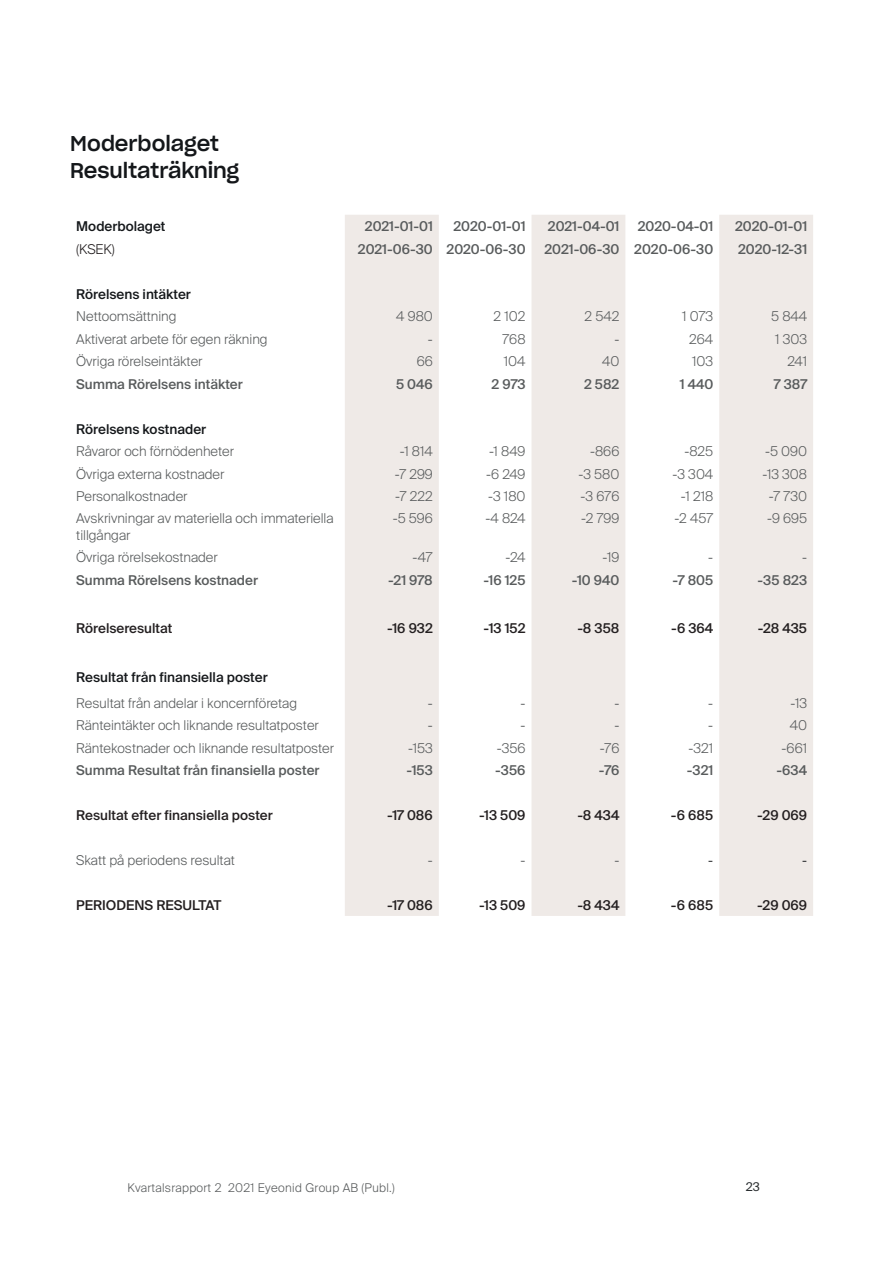
<style>
.page{position:relative;width:893px;height:1263px;background:#fff}
.page>*{position:absolute;margin:0;border:0;box-sizing:border-box;transform-origin:0 0}
.t1{font:21px "Sharp Grotesk Medium 20";color:#14171a}
.t2{font:300 13.5px/16.2px "Suisse Intl";color:#585b5c}
.t3{font:500 13.5px "Suisse Intl";color:#585b5c}
.t4{font:500 13.5px "Suisse Intl";color:#231f20}
.t5{font:500 13.5px "Suisse Intl";color:#14171a}
.t6{font:300 13.5px "Suisse Intl";color:#231f20}
.t7{font:300 13.5px "Suisse Intl";color:#14171a}
.t8{font:300 12px "Suisse Intl";letter-spacing:.025em;color:#585b5c}
.t9{font:12px "Suisse Intl";color:#2a2e30}
</style>
<div class="page">
<svg style="left:345px;top:215px;width:468px;height:701px;fill:#efeae7"></svg>
<p class="t1" style="left:70px;top:126px;width:150px">Moderbolaget</p>
<p class="t1" style="left:70px;top:153px;width:171px">Resultaträkning</p>
<p class="t5" style="left:76px;top:219px;width:91px">Moderbolaget</p>
<p class="t3" style="left:365px;top:219px;width:69px">2021-01-01</p>
<p class="t3" style="left:454px;top:219px;width:73px">2020-01-01</p>
<p class="t3" style="left:548px;top:219px;width:73px">2021-04-01</p>
<p class="t3" style="left:638px;top:219px;width:77px">2020-04-01</p>
<p class="t3" style="left:735px;top:219px;width:73px">2020-01-01</p>
<p class="t6" style="left:76px;top:241px;width:40px">(KSEK)</p>
<p class="t3" style="left:358px;top:241px;width:76px">2021-06-30</p>
<p class="t3" style="left:447px;top:241px;width:80px">2020-06-30</p>
<p class="t3" style="left:544px;top:241px;width:76px">2021-06-30</p>
<p class="t3" style="left:634px;top:241px;width:80px">2020-06-30</p>
<p class="t3" style="left:738px;top:241px;width:70px">2020-12-31</p>
<p class="t5" style="left:76px;top:286px;width:116px">Rörelsens intäkter</p>
<p class="t2" style="left:76px;top:308px;width:102px">Nettoomsättning</p>
<p class="t2" style="left:396px;top:308px;width:38px">4 980</p>
<p class="t2" style="left:494px;top:308px;width:33px">2 102</p>
<p class="t2" style="left:584px;top:308px;width:36px">2 542</p>
<p class="t2" style="left:682px;top:308px;width:33px">1 073</p>
<p class="t2" style="left:771px;top:308px;width:37px">5 844</p>
<p class="t2" style="left:76px;top:331px;width:193px">Aktiverat arbete för egen räkning</p>
<p class="t2" style="left:428px;top:331px;width:6px">-</p>
<p class="t2" style="left:502px;top:331px;width:25px">768</p>
<p class="t2" style="left:614px;top:331px;width:6px">-</p>
<p class="t2" style="left:689px;top:331px;width:26px">264</p>
<p class="t2" style="left:775px;top:331px;width:33px">1 303</p>
<p class="t2" style="left:76px;top:354px;width:128px">Övriga rörelseintäkter</p>
<p class="t2" style="left:417px;top:354px;width:18px">66</p>
<p class="t2" style="left:504px;top:354px;width:23px">104</p>
<p class="t2" style="left:602px;top:354px;width:19px">40</p>
<p class="t2" style="left:692px;top:354px;width:23px">103</p>
<p class="t2" style="left:787px;top:354px;width:21px">241</p>
<p class="t3" style="left:76px;top:376px;width:168px">Summa Rörelsens intäkter</p>
<p class="t3" style="left:396px;top:376px;width:38px">5 046</p>
<p class="t3" style="left:492px;top:376px;width:35px">2 973</p>
<p class="t3" style="left:584px;top:376px;width:37px">2 582</p>
<p class="t3" style="left:680px;top:376px;width:35px">1 440</p>
<p class="t3" style="left:774px;top:376px;width:35px">7 387</p>
<p class="t5" style="left:76px;top:421px;width:131px">Rörelsens kostnader</p>
<p class="t2" style="left:76px;top:443px;width:159px">Råvaror och förnödenheter</p>
<p class="t2" style="left:400px;top:443px;width:34px">-1 814</p>
<p class="t2" style="left:489px;top:443px;width:38px">-1 849</p>
<p class="t2" style="left:590px;top:443px;width:31px">-866</p>
<p class="t2" style="left:685px;top:443px;width:30px">-825</p>
<p class="t2" style="left:765px;top:443px;width:43px">-5 090</p>
<p class="t2" style="left:76px;top:466px;width:150px">Övriga externa kostnader</p>
<p class="t2" style="left:395px;top:466px;width:40px">-7 299</p>
<p class="t2" style="left:486px;top:466px;width:41px">-6 249</p>
<p class="t2" style="left:578px;top:466px;width:42px">-3 580</p>
<p class="t2" style="left:672px;top:466px;width:42px">-3 304</p>
<p class="t2" style="left:762px;top:466px;width:46px">-13 308</p>
<p class="t2" style="left:76px;top:488px;width:113px">Personalkostnader</p>
<p class="t2" style="left:395px;top:488px;width:39px">-7 222</p>
<p class="t2" style="left:488px;top:488px;width:39px">-3 180</p>
<p class="t2" style="left:581px;top:488px;width:40px">-3 676</p>
<p class="t2" style="left:681px;top:488px;width:34px">-1 218</p>
<p class="t2" style="left:769px;top:488px;width:40px">-7 730</p>
<p class="t2" style="left:76px;top:511px;width:259px">Avskrivningar av materiella och immateriella tillgångar</p>
<p class="t2" style="left:393px;top:511px;width:42px">-5 596</p>
<p class="t2" style="left:485px;top:511px;width:42px">-4 824</p>
<p class="t2" style="left:581px;top:511px;width:40px">-2 799</p>
<p class="t2" style="left:675px;top:511px;width:40px">-2 457</p>
<p class="t2" style="left:767px;top:511px;width:41px">-9 695</p>
<p class="t2" style="left:76px;top:549px;width:143px">Övriga rörelsekostnader</p>
<p class="t2" style="left:413px;top:549px;width:22px">-47</p>
<p class="t2" style="left:506px;top:549px;width:21px">-24</p>
<p class="t2" style="left:603px;top:549px;width:18px">-19</p>
<p class="t2" style="left:708px;top:549px;width:6px">-</p>
<p class="t2" style="left:802px;top:549px;width:6px">-</p>
<p class="t3" style="left:76px;top:572px;width:183px">Summa Rörelsens kostnader</p>
<p class="t3" style="left:388px;top:572px;width:46px">-21 978</p>
<p class="t3" style="left:483px;top:572px;width:44px">-16 125</p>
<p class="t3" style="left:572px;top:572px;width:49px">-10 940</p>
<p class="t3" style="left:672px;top:572px;width:42px">-7 805</p>
<p class="t3" style="left:758px;top:572px;width:51px">-35 823</p>
<p class="t4" style="left:76px;top:620px;width:98px">Rörelseresultat</p>
<p class="t4" style="left:387px;top:620px;width:47px">-16 932</p>
<p class="t4" style="left:484px;top:620px;width:43px">-13 152</p>
<p class="t4" style="left:577px;top:620px;width:44px">-8 358</p>
<p class="t4" style="left:671px;top:620px;width:44px">-6 364</p>
<p class="t4" style="left:758px;top:620px;width:51px">-28 435</p>
<p class="t5" style="left:76px;top:669px;width:193px">Resultat från finansiella poster</p>
<p class="t2" style="left:76px;top:695px;width:222px">Resultat från andelar i koncernföretag</p>
<p class="t2" style="left:428px;top:695px;width:6px">-</p>
<p class="t2" style="left:521px;top:695px;width:6px">-</p>
<p class="t2" style="left:614px;top:695px;width:6px">-</p>
<p class="t2" style="left:708px;top:695px;width:6px">-</p>
<p class="t2" style="left:790px;top:695px;width:18px">-13</p>
<p class="t2" style="left:76px;top:717px;width:244px">Ränteintäkter och liknande resultatposter</p>
<p class="t2" style="left:428px;top:717px;width:6px">-</p>
<p class="t2" style="left:521px;top:717px;width:6px">-</p>
<p class="t2" style="left:614px;top:717px;width:6px">-</p>
<p class="t2" style="left:708px;top:717px;width:6px">-</p>
<p class="t2" style="left:790px;top:717px;width:19px">40</p>
<p class="t2" style="left:76px;top:740px;width:259px">Räntekostnader och liknande resultatposter</p>
<p class="t2" style="left:408px;top:740px;width:26px">-153</p>
<p class="t2" style="left:497px;top:740px;width:30px">-356</p>
<p class="t2" style="left:600px;top:740px;width:21px">-76</p>
<p class="t2" style="left:688px;top:740px;width:26px">-321</p>
<p class="t2" style="left:781px;top:740px;width:27px">-661</p>
<p class="t3" style="left:76px;top:763px;width:245px">Summa Resultat från finansiella poster</p>
<p class="t3" style="left:407px;top:763px;width:28px">-153</p>
<p class="t3" style="left:495px;top:763px;width:32px">-356</p>
<p class="t3" style="left:599px;top:763px;width:22px">-76</p>
<p class="t3" style="left:687px;top:763px;width:28px">-321</p>
<p class="t3" style="left:776px;top:763px;width:32px">-634</p>
<p class="t4" style="left:76px;top:807px;width:198px">Resultat efter finansiella poster</p>
<p class="t4" style="left:387px;top:807px;width:47px">-17 086</p>
<p class="t4" style="left:479px;top:807px;width:48px">-13 509</p>
<p class="t4" style="left:577px;top:807px;width:44px">-8 434</p>
<p class="t4" style="left:671px;top:807px;width:44px">-6 685</p>
<p class="t4" style="left:757px;top:807px;width:51px">-29 069</p>
<p class="t2" style="left:76px;top:852px;width:160px">Skatt på periodens resultat</p>
<p class="t2" style="left:428px;top:852px;width:6px">-</p>
<p class="t2" style="left:521px;top:852px;width:6px">-</p>
<p class="t2" style="left:614px;top:852px;width:6px">-</p>
<p class="t7" style="left:708px;top:852px;width:6px">-</p>
<p class="t7" style="left:802px;top:852px;width:6px">-</p>
<p class="t4" style="left:76px;top:897px;width:147px">PERIODENS RESULTAT</p>
<p class="t4" style="left:387px;top:897px;width:47px">-17 086</p>
<p class="t4" style="left:479px;top:897px;width:48px">-13 509</p>
<p class="t4" style="left:577px;top:897px;width:44px">-8 434</p>
<p class="t4" style="left:671px;top:897px;width:44px">-6 685</p>
<p class="t4" style="left:757px;top:897px;width:51px">-29 069</p>
<p class="t8" style="left:128px;top:1180px;width:269px">Kvartalsrapport 2 2021 Eyeonid Group AB (Publ.)</p>
<p class="t9" style="left:746px;top:1180px;width:16px">23</p>
</div>
